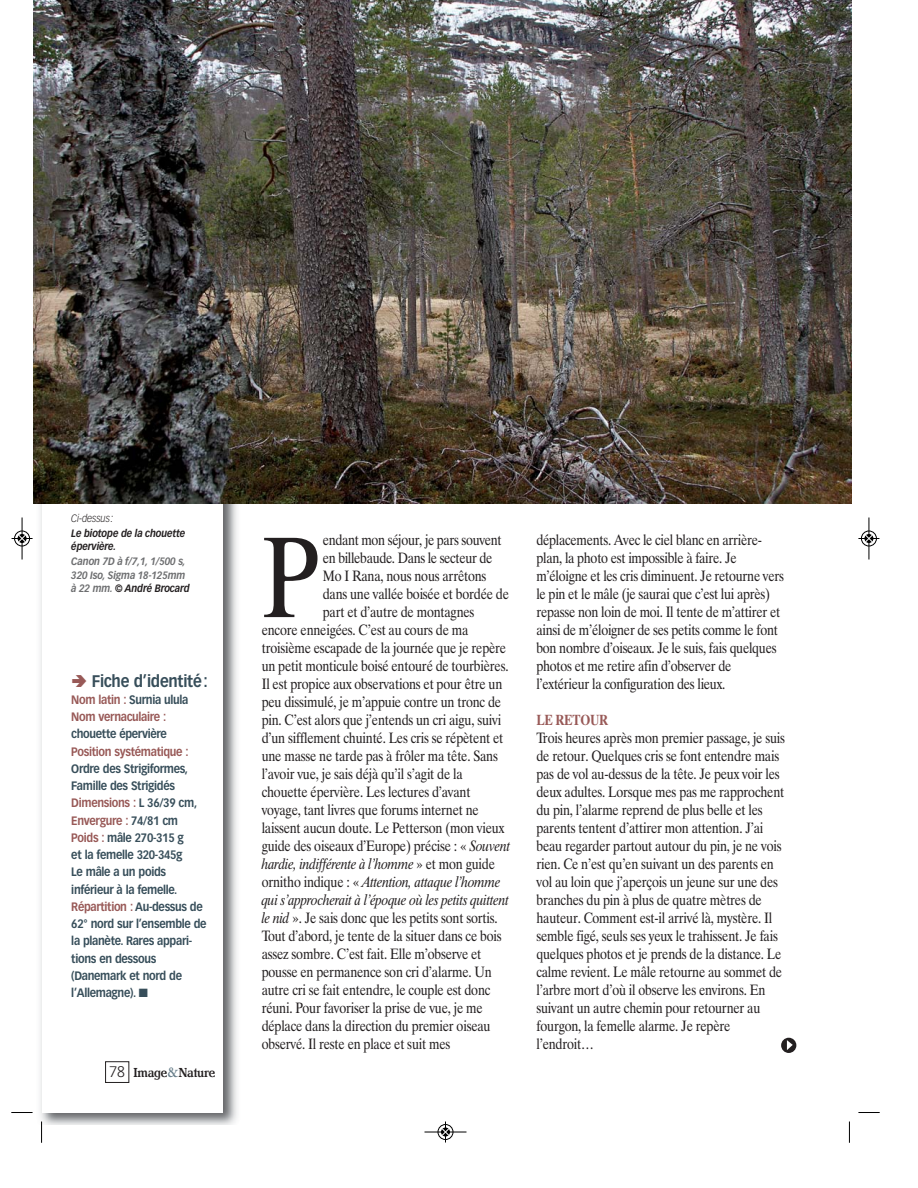
<style>
.page{position:relative;width:918px;height:1188px;background:#fff}
.page>*{position:absolute;margin:0;border:0;box-sizing:border-box;transform-origin:0 0}
.t1{font:114.6px "Dutch 801 BT";color:#231f20;scale:.85 1}
.t2{font:700 16.5px "Vectora LH";letter-spacing:-.02em;color:#374e5a;scale:.9 1}
.t3{font:15px/18px "Dutch 801 BT";letter-spacing:-.015em;color:#231f20;scale:.85 1}
.t4{font:italic 15px "Dutch 801 BT";letter-spacing:-.015em;color:#231f20;scale:.85 1}
.t5{font:700 15px "Dutch 801 BT";letter-spacing:-.015em;color:#985957;scale:.85 1}
.t6{font:500 13.5px "AT Pasquale";letter-spacing:-.02em;color:#231f20;scale:.9 1}
.t7{font:700 12px/17.2px "Vectora LH";letter-spacing:-.03em;color:#374e5a;scale:.9 1}
.t8{font:700 12px/17.2px "Vectora LH";letter-spacing:-.03em;color:#985957;scale:.9 1}
.t9{font:italic 700 10.5px/13.2px "Vectora LH";letter-spacing:-.02em;color:#6d6e70;scale:.9 1}
.t10{font:italic 700 10.5px/13.2px "Vectora LH";letter-spacing:-.02em;color:#231f20;scale:.9 1}
.t11{font:italic 300 10.5px "Vectora LH";letter-spacing:-.015em;color:#231f20;scale:.9 1}
.s1{color:#231f20}
.s2{color:#374e5a}
.s3{color:#985957}
.s4{font-family:"Vectora LH";font-weight:300;font-size:15px}
.s5{font-family:"Adobe Garamond";font-weight:600;font-size:15px;color:#697f8b}
.s6{font-style:italic}
.s7{font-style:normal}
</style>
<div class="page">
<img style="left:36px;top:503px;width:207px;height:622px">
<div style="left:43px;top:0;width:180px;height:1113px;background:#fff"></div>
<div style="left:105px;top:1061px;width:24px;height:22px;border:1px solid #231f20"></div>
<img style="left:33px;top:0;width:818px;height:503px">
<svg style="left:781px;top:1038px;width:15px;height:15px"></svg>
<svg style="left:787px;top:1040px;width:6px;height:10px"></svg>
<svg style="left:41px;top:1122px;width:1px;height:21px"></svg>
<svg style="left:11px;top:1112px;width:22px;height:1px"></svg>
<svg style="left:849px;top:1122px;width:1px;height:21px"></svg>
<svg style="left:858px;top:1112px;width:22px;height:1px"></svg>
<hr style="left:424px;top:1132px;width:42px;height:1px;background:#000">
<div style="left:438px;top:1124px;width:15px;height:16px;border:1px solid #000;border-radius:50%"></div>
<svg style="left:442px;top:1122px;width:7px;height:21px"></svg>
<hr style="left:22px;top:518px;width:1px;height:42px;background:#000">
<div style="left:14px;top:531px;width:16px;height:15px;border:1px solid #000;border-radius:50%"></div>
<svg style="left:12px;top:535px;width:21px;height:7px"></svg>
<hr style="left:869px;top:518px;width:1px;height:42px;background:#000">
<div style="left:861px;top:531px;width:16px;height:15px;border:1px solid #000;border-radius:50%"></div>
<svg style="left:858px;top:535px;width:21px;height:7px"></svg>
<p class="t11" style="left:71px;top:513px;width:48px">Ci-dessus:</p>
<p class="t10" style="left:71px;top:527px;width:128px">Le biotope de la chouette épervière.</p>
<p class="t9" style="left:71px;top:556px;width:133px">Canon 7D à f/7,1, 1/500 s,<br>320 Iso, Sigma 18-125mm à 22 mm. <span class="s1">© André Brocard</span></p>
<p class="t2" style="left:92px;top:674px;width:130px">Fiche d’identité:</p>
<p class="t8" style="left:71px;top:692px;width:131px">Nom latin : <span class="s2">Surnia ulula<br></span>Nom vernaculaire :</p>
<p class="t7" style="left:71px;top:726px;width:108px">chouette épervière</p>
<p class="t8" style="left:71px;top:744px;width:132px">Position systématique :</p>
<p class="t7" style="left:71px;top:761px;width:152px">Ordre des Strigiformes,<br>Famille des Strigidés<br><span class="s3">Dimensions :</span> L 36/39 cm,<br><span class="s3">Envergure :</span> 74/81 cm<br><span class="s3">Poids :</span> mâle 270-315 g<br>et la femelle 320-345g<br>Le mâle a un poids inférieur à la femelle.<br><span class="s3">Répartition :</span> Au-dessus de<br>62° nord sur l’ensemble de la planète. Rares appari&shy;tions en dessous (Danemark et nord de l’Allemagne). ■</p>
<p class="t6" style="left:110px;top:1067px;width:119px"><span class="s4">78</span> Image<span class="s5">&amp;</span>Nature</p>
<h1 class="t1" style="left:262px;top:534px;width:71px">P</h1>
<p class="t3" style="left:323px;top:532px;width:212px">endant mon séjour, je pars souvent</p>
<p class="t3" style="left:323px;top:550px;width:201px">en billebaude. Dans le secteur de</p>
<p class="t3" style="left:323px;top:568px;width:194px">Mo I Rana, nous nous arrêtons</p>
<p class="t3" style="left:323px;top:586px;width:221px">dans une vallée boisée et bordée de</p>
<p class="t3" style="left:323px;top:604px;width:180px">part et d’autre de montagnes</p>
<p class="t3" style="left:262px;top:622px;width:245px">encore enneigées. C’est au cours de ma</p>
<p class="t3" style="left:262px;top:640px;width:289px">troisième escapade de la journée que je repère</p>
<p class="t3" style="left:262px;top:658px;width:292px">un petit monticule boisé entouré de tourbières.</p>
<p class="t3" style="left:262px;top:676px;width:285px">Il est propice aux observations et pour être un</p>
<p class="t3" style="left:262px;top:694px;width:283px">peu dissimulé, je m’appuie contre un tronc de</p>
<p class="t3" style="left:262px;top:712px;width:283px">pin. C’est alors que j’entends un cri aigu, suivi</p>
<p class="t3" style="left:262px;top:730px;width:286px">d’un sifflement chuinté. Les cris se répètent et</p>
<p class="t3" style="left:262px;top:748px;width:279px">une masse ne tarde pas à frôler ma tête. Sans</p>
<p class="t3" style="left:262px;top:766px;width:238px">l’avoir vue, je sais déjà qu’il s’agit de la</p>
<p class="t3" style="left:262px;top:784px;width:247px">chouette épervière. Les lectures d’avant</p>
<p class="t3" style="left:262px;top:802px;width:257px">voyage, tant livres que forums internet ne</p>
<p class="t3" style="left:262px;top:820px;width:287px">laissent aucun doute. Le Petterson (mon vieux</p>
<p class="t3" style="left:262px;top:838px;width:294px">guide des oiseaux d’Europe) précise : « <span class="s6">Souvent</span></p>
<p class="t4" style="left:262px;top:858px;width:276px">hardie, indifférente à l’homme <span class="s7">» et mon guide</span></p>
<p class="t4" style="left:262px;top:876px;width:282px"><span class="s7">ornitho indique : «</span> Attention, attaque l’homme</p>
<p class="t4" style="left:262px;top:894px;width:292px">qui s’approcherait à l’époque où les petits quittent</p>
<p class="t3" style="left:262px;top:910px;width:279px"><span class="s6">le nid</span> ». Je sais donc que les petits sont sortis.</p>
<p class="t3" style="left:262px;top:928px;width:284px">Tout d’abord, je tente de la situer dans ce bois</p>
<p class="t3" style="left:262px;top:946px;width:260px">assez sombre. C’est fait. Elle m’observe et</p>
<p class="t3" style="left:262px;top:964px;width:272px">pousse en permanence son cri d’alarme. Un</p>
<p class="t3" style="left:262px;top:982px;width:271px">autre cri se fait entendre, le couple est donc</p>
<p class="t3" style="left:262px;top:1000px;width:262px">réuni. Pour favoriser la prise de vue, je me</p>
<p class="t3" style="left:262px;top:1018px;width:271px">déplace dans la direction du premier oiseau</p>
<p class="t3" style="left:262px;top:1036px;width:223px">observé. Il reste en place et suit mes</p>
<p class="t3" style="left:536px;top:532px;width:293px">déplacements. Avec le ciel blanc en arrière&shy;plan, la photo est impossible à faire. Je m’éloigne et les cris diminuent. Je retourne vers le pin et le mâle (je saurai que c’est lui après) repasse non loin de moi. Il tente de m’attirer et ainsi de m’éloigner de ses petits comme le font bon nombre d’oiseaux. Je le suis, fais quelques photos et me retire afin d’observer de l’extérieur la configuration des lieux.</p>
<p class="t5" style="left:536px;top:714px;width:86px">LE RETOUR</p>
<p class="t3" style="left:536px;top:730px;width:294px">Trois heures après mon premier passage, je suis de retour. Quelques cris se font entendre mais pas de vol au-dessus de la tête. Je peux voir les deux adultes. Lorsque mes pas me rapprochent du pin, l’alarme reprend de plus belle et les parents tentent d’attirer mon attention. J’ai beau regarder partout autour du pin, je ne vois rien. Ce n’est qu’en suivant un des parents en vol au loin que j’aperçois un jeune sur une des branches du pin à plus de quatre mètres de hauteur. Comment est-il arrivé là, mystère. Il semble figé, seuls ses yeux le trahissent. Je fais quelques photos et je prends de la distance. Le calme revient. Le mâle retourne au sommet de l’arbre mort d’où il observe les environs. En suivant un autre chemin pour retourner au fourgon, la femelle alarme. Je repère l’endroit…</p>
</div>
